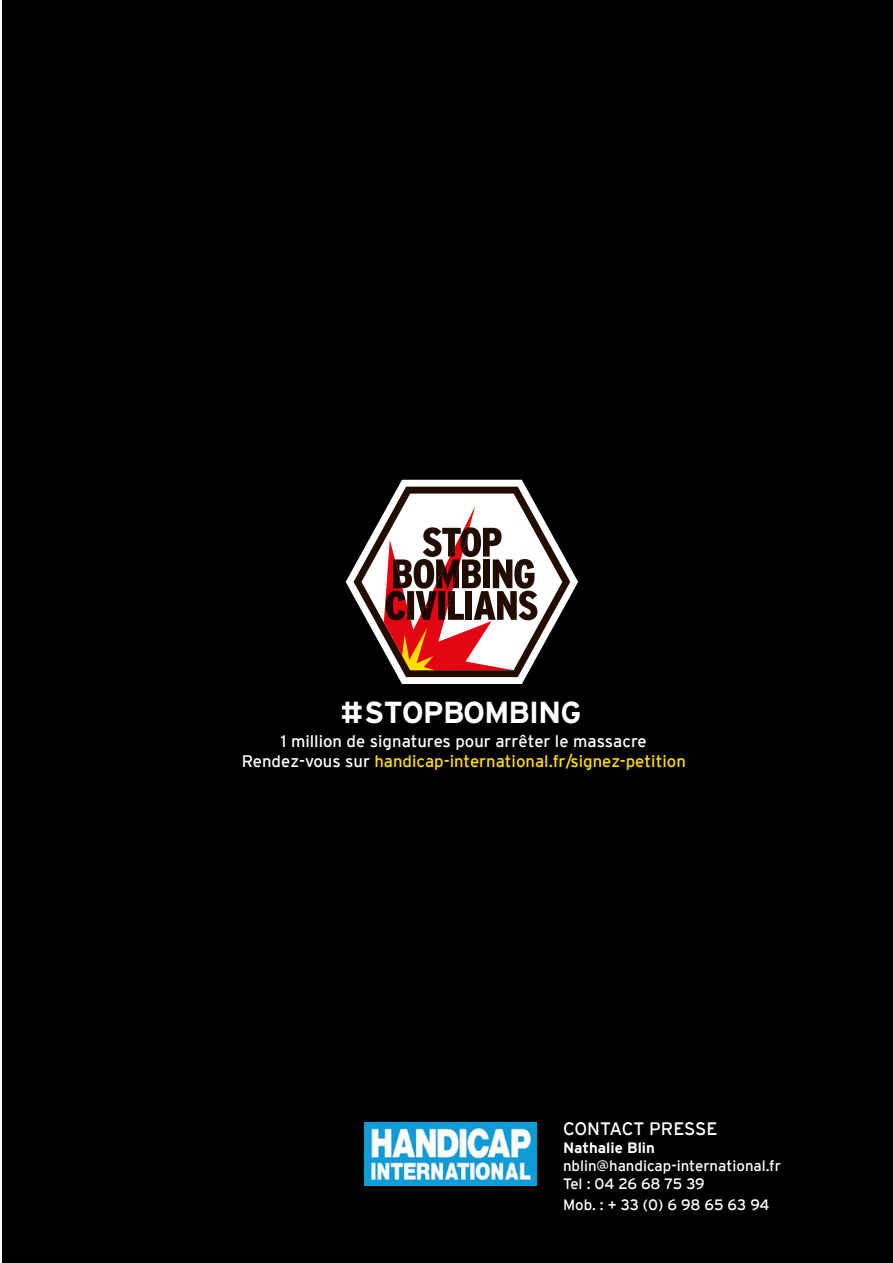
<style>
.page{position:relative;width:893px;height:1263px;background:#fff}
.page>*{position:absolute;margin:0;border:0;box-sizing:border-box;transform-origin:0 0}
.t1{font:32.25px "Hitthe Road";color:#fff}
.t2{font:18px "Interstate";letter-spacing:-.015em;color:#fff}
.t3{font:16.65px/20px "Interstate";color:#fff;text-align:center}
.t4{font:15px/18px "Interstate";color:#fff}
.t5{font:700 15px "Interstate";color:#fff}
.s1{color:#ffde00}
</style>
<div class="page">
<div style="left:2px;top:0;width:891px;height:1263px;background:#000"></div>
<svg style="left:346px;top:480px;width:232px;height:204px"></svg>
<svg style="left:354px;top:487px;width:216px;height:190px"></svg>
<img style="left:365px;top:1123px;width:172px;height:62px">
<h1 class="t1" style="left:340px;top:698px;width:242px">#STOPBOMBING</h1>
<p class="t3" style="left:242px;top:731px;width:446px">1 million de signatures pour arrêter le massacre<br>Rendez-vous sur <span class="s1">handicap-international.fr/signez-petition</span></p>
<p class="t2" style="left:563px;top:1118px;width:156px">CONTACT PRESSE</p>
<p class="t5" style="left:563px;top:1139px;width:93px">Nathalie Blin</p>
<p class="t4" style="left:563px;top:1156px;width:219px">nblin@handicap-international.fr<br>Tel : 04 26 68 75 39</p>
<p class="t4" style="left:563px;top:1196px;width:208px">Mob. : + 33 (0) 6 98 65 63 94</p>
</div>
